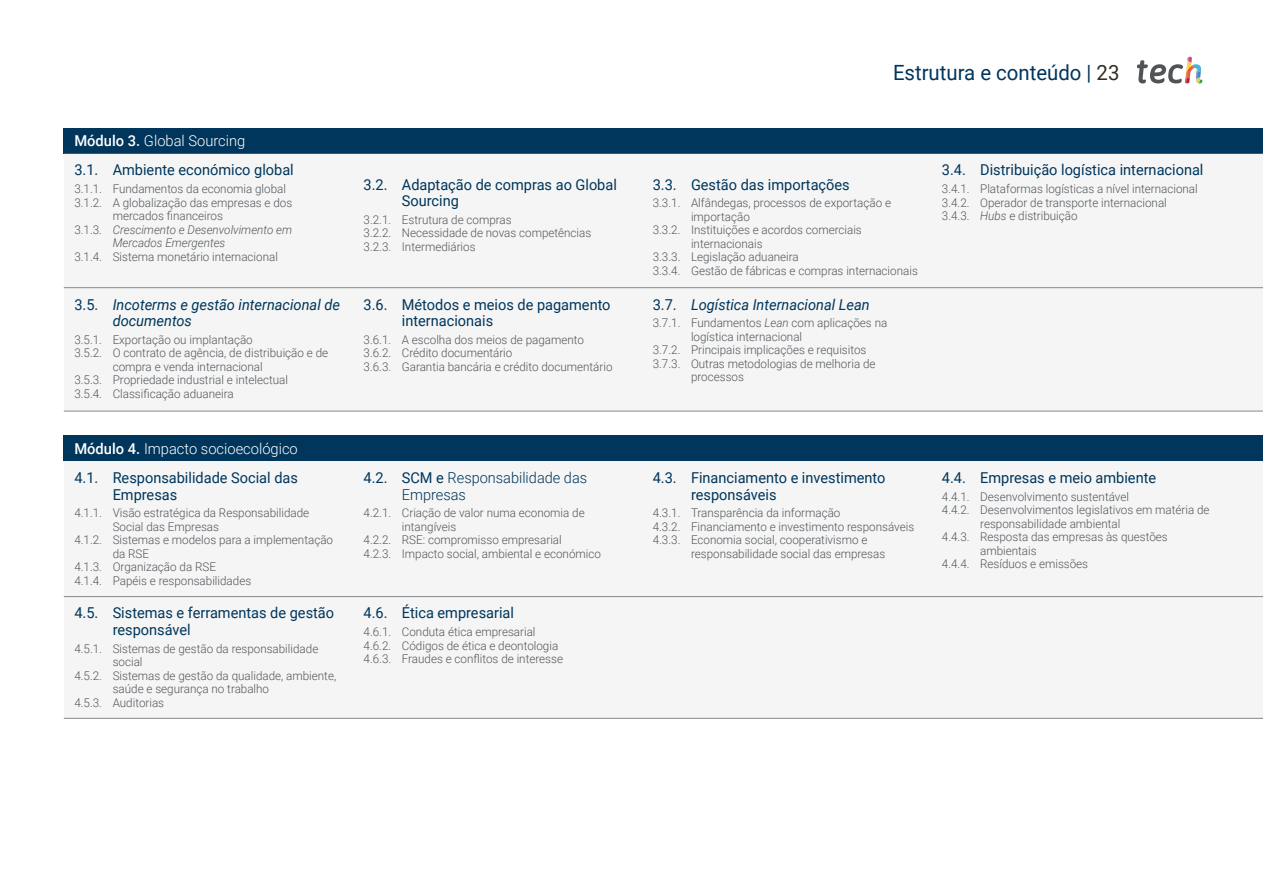
<style>
.page{position:relative;width:1263px;height:893px;background:#fff}
.page>*{position:absolute;margin:0;border:0;box-sizing:border-box;transform-origin:0 0}
.t1{font:21px "Roboto";color:#00355e}
.t2{font:15px/16.5px "Roboto";color:#00355c}
.t3{font:italic 15px/16.5px "Roboto";color:#00355c}
.t4{font:300 15px "Roboto";color:#fff}
.t5{font:300 15px/16.5px "Roboto";color:#00355c}
.t6{font:300 12px/13.5px "Roboto";color:#52555b}
.t7{font:italic 300 12px "Roboto";color:#52555b}
.s1{font-weight:500}
.s2{font-style:normal}
.s3{font-weight:400}
.s4{color:#00355c}
.s5{color:#312e20}
.s6{font-style:italic}
</style>
<div class="page">
<svg style="left:1137px;top:57px;width:65px;height:27px"></svg>
<div style="left:64px;top:128px;width:1199px;height:25px;background:#00355c"></div>
<div style="left:64px;top:153px;width:1199px;height:258px;background:#f4f5f4"></div>
<hr style="left:64px;top:411px;width:1199px;height:1px;background:#878a8e">
<hr style="left:64px;top:287px;width:1199px;height:1px;background:#878a8e">
<div style="left:64px;top:461px;width:1199px;height:257px;background:#f4f5f4"></div>
<hr style="left:64px;top:596px;width:1199px;height:1px;background:#878a8e">
<div style="left:64px;top:436px;width:1199px;height:25px;background:#00355c"></div>
<hr style="left:64px;top:718px;width:1199px;height:1px;background:#878a8e">
<p class="t4" style="left:74px;top:130px;width:172px"><span class="s1">Módulo 3.</span> Global Sourcing</p>
<p class="t2" style="left:74px;top:161px;width:221px">3.1. Ambiente económico global</p>
<p class="t6" style="left:74px;top:182px;width:213px">3.1.1. Fundamentos da economia global</p>
<p class="t6" style="left:74px;top:195px;width:219px">3.1.2. A globalização das empresas e dos</p>
<p class="t6" style="left:113px;top:209px;width:112px">mercados financeiros</p>
<p class="t7" style="left:74px;top:221px;width:219px"><span class="s2">3.1.3.</span> Crescimento e Desenvolvimento em</p>
<p class="t7" style="left:113px;top:234px;width:114px">Mercados Emergentes</p>
<p class="t6" style="left:74px;top:249px;width:205px">3.1.4. Sistema monetário internacional</p>
<p class="t3" style="left:113px;top:296px;width:229px;text-indent:-38px"><span class="s2">3.5.</span> Incoterms e gestão internacional de documentos</p>
<p class="t6" style="left:74px;top:332px;width:180px">3.5.1. Exportação ou implantação</p>
<p class="t6" style="left:74px;top:346px;width:255px">3.5.2. O contrato de agência, de distribuição e de</p>
<p class="t6" style="left:113px;top:359px;width:151px">compra e venda internacional</p>
<p class="t6" style="left:74px;top:373px;width:215px">3.5.3. Propriedade industrial e intelectual</p>
<p class="t6" style="left:74px;top:386px;width:161px">3.5.4. Classificação aduaneira</p>
<p class="t4" style="left:74px;top:438px;width:225px"><span class="s1">Módulo 4.</span> Impacto socioecológico</p>
<p class="t2" style="left:113px;top:469px;width:187px;text-indent:-38px">4.1. Responsabilidade Social das<br>Empresas</p>
<p class="t6" style="left:74px;top:506px;width:236px">4.1.1. Visão estratégica da Responsabilidade</p>
<p class="t6" style="left:113px;top:519px;width:108px">Social das Empresas</p>
<p class="t6" style="left:74px;top:533px;width:260px">4.1.2. Sistemas e modelos para a implementação</p>
<p class="t6" style="left:113px;top:546px;width:38px">da RSE</p>
<p class="t6" style="left:74px;top:560px;width:143px">4.1.3. Organização da RSE</p>
<p class="t6" style="left:74px;top:573px;width:178px">4.1.4. Papéis e responsabilidades</p>
<p class="t2" style="left:113px;top:604px;width:223px;text-indent:-38px">4.5. Sistemas e ferramentas de gestão responsável</p>
<p class="t6" style="left:74px;top:641px;width:245px">4.5.1. Sistemas de gestão da responsabilidade</p>
<p class="t6" style="left:113px;top:655px;width:31px">social</p>
<p class="t6" style="left:74px;top:668px;width:263px">4.5.2. Sistemas de gestão da qualidade, ambiente,</p>
<p class="t6" style="left:113px;top:682px;width:158px">saúde e segurança no trabalho</p>
<p class="t6" style="left:74px;top:695px;width:91px">4.5.3. Auditorias</p>
<p class="t2" style="left:402px;top:175px;width:217px;text-indent:-38px">3.2. Adaptação de compras ao Global<br>Sourcing</p>
<p class="t6" style="left:364px;top:212px;width:229px">3.2.1. Estrutura de compras<br>3.2.2. Necessidade de novas competências<br>3.2.3. Intermediários</p>
<p class="t2" style="left:402px;top:296px;width:210px;text-indent:-38px">3.6. Métodos e meios de pagamento internacionais</p>
<p class="t6" style="left:364px;top:332px;width:250px">3.6.1. A escolha dos meios de pagamento<br>3.6.2. Crédito documentário<br>3.6.3. Garantia bancária e crédito documentário</p>
<p class="t5" style="left:402px;top:469px;width:187px;text-indent:-38px"><span class="s3">4.2. SCM e</span> Responsabilidade das<br>Empresas</p>
<p class="t6" style="left:364px;top:506px;width:223px">4.2.1. Criação de valor numa economia de</p>
<p class="t6" style="left:402px;top:519px;width:56px">intangíveis</p>
<p class="t6" style="left:364px;top:533px;width:200px">4.2.2. RSE: compromisso empresarial</p>
<p class="t6" style="left:364px;top:546px;width:239px">4.2.3. Impacto social, ambiental e económico</p>
<p class="t2" style="left:364px;top:604px;width:152px">4.6. Ética empresarial</p>
<p class="t6" style="left:364px;top:625px;width:201px">4.6.1. Conduta ética empresarial<br>4.6.2. Códigos de ética e deontologia<br>4.6.3. Fraudes e conflitos de interesse</p>
<h1 class="t1" style="left:893px;top:57px;width:228px">Estrutura e conteúdo <span class="s4">|</span> <span class="s5">23</span></h1>
<p class="t2" style="left:653px;top:175px;width:199px">3.3. Gestão das importações</p>
<p class="t6" style="left:653px;top:196px;width:240px">3.3.1. Alfândegas, processos de exportação e</p>
<p class="t6" style="left:691px;top:209px;width:60px">importação</p>
<p class="t6" style="left:653px;top:223px;width:211px">3.3.2. Instituições e acordos comerciais</p>
<p class="t6" style="left:691px;top:236px;width:73px">internacionais</p>
<p class="t6" style="left:653px;top:250px;width:148px">3.3.3. Legislação aduaneira</p>
<p class="t6" style="left:653px;top:263px;width:267px">3.3.4. Gestão de fábricas e compras internacionais</p>
<p class="t3" style="left:653px;top:296px;width:218px"><span class="s2">3.7.</span> Logística Internacional Lean</p>
<p class="t6" style="left:653px;top:316px;width:236px">3.7.1. Fundamentos <span class="s6">Lean</span> com aplicações na</p>
<p class="t6" style="left:691px;top:329px;width:113px">logística internacional</p>
<p class="t6" style="left:653px;top:343px;width:215px">3.7.2. Principais implicações e requisitos</p>
<p class="t6" style="left:653px;top:356px;width:224px">3.7.3. Outras metodologias de melhoria de</p>
<p class="t6" style="left:691px;top:370px;width:54px">processos</p>
<p class="t2" style="left:942px;top:161px;width:263px">3.4. Distribuição logística internacional</p>
<p class="t6" style="left:942px;top:182px;width:257px">3.4.1. Plataformas logísticas a nível internacional<br>3.4.2. Operador de transporte internacional<br>3.4.3. <span class="s6">Hubs</span> e distribuição</p>
<p class="t2" style="left:691px;top:469px;width:196px;text-indent:-38px">4.3. Financiamento e investimento responsáveis</p>
<p class="t6" style="left:653px;top:506px;width:189px">4.3.1. Transparência da informação</p>
<p class="t6" style="left:653px;top:519px;width:263px">4.3.2. Financiamento e investimento responsáveis</p>
<p class="t6" style="left:653px;top:533px;width:216px">4.3.3. Economia social, cooperativismo e</p>
<p class="t6" style="left:691px;top:546px;width:196px">responsabilidade social das empresas</p>
<p class="t2" style="left:942px;top:469px;width:216px">4.4. Empresas e meio ambiente</p>
<p class="t6" style="left:942px;top:489px;width:189px">4.4.1. Desenvolvimento sustentável</p>
<p class="t6" style="left:942px;top:503px;width:269px">4.4.2. Desenvolvimentos legislativos em matéria de</p>
<p class="t6" style="left:980px;top:516px;width:142px">responsabilidade ambiental</p>
<p class="t6" style="left:942px;top:530px;width:227px">4.4.3. Resposta das empresas às questões</p>
<p class="t6" style="left:980px;top:543px;width:58px">ambientais</p>
<p class="t6" style="left:942px;top:557px;width:148px">4.4.4. Resíduos e emissões</p>
</div>
